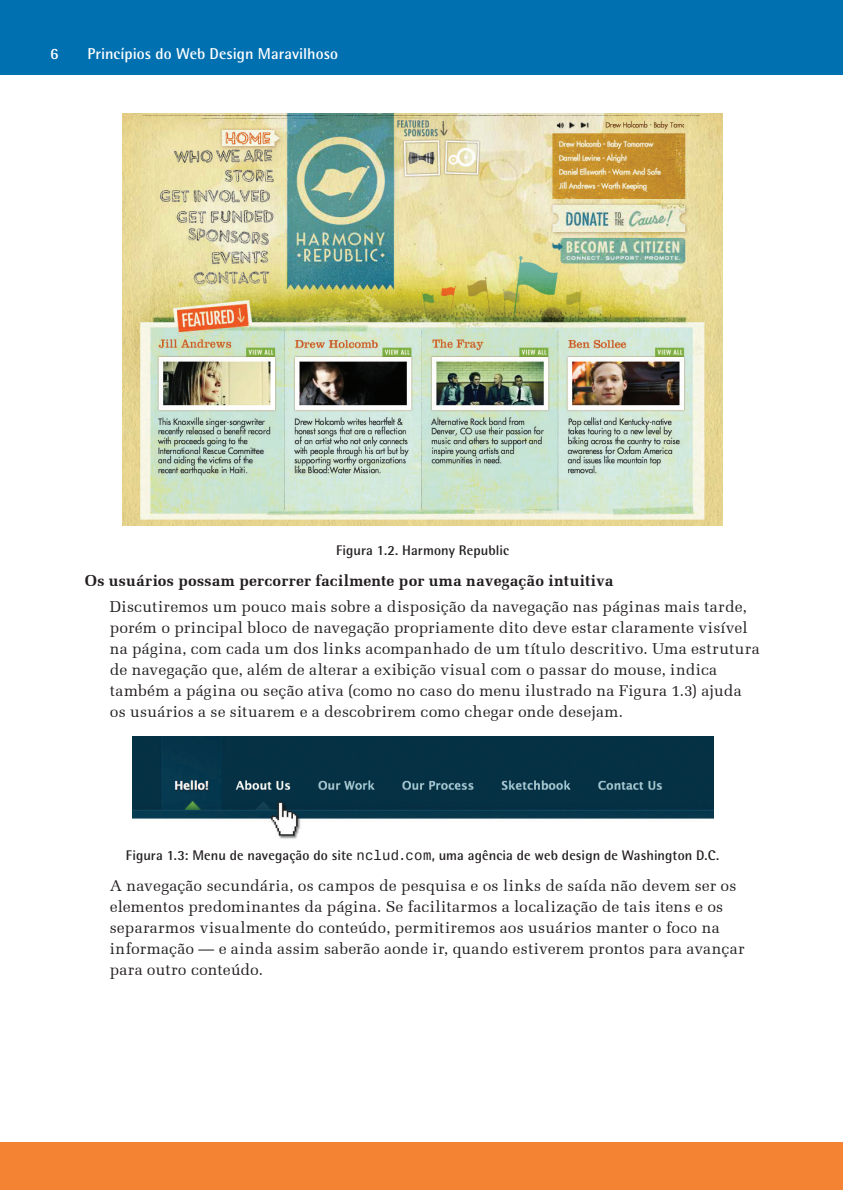
<style>
.page{position:relative;width:843px;height:1190px;background:#fff}
.page>*{position:absolute;margin:0;border:0;box-sizing:border-box;transform-origin:0 0}
.Parágrafo_com_Identa{font:15.75px/21px "Melior";letter-spacing:.015em;color:#231f20}
.Parágrafo_Simples{font:700 15.75px "Melior";letter-spacing:.01em;color:#231f20}
.t1{font:700 15.75px "Rotis Semi Sans Std";letter-spacing:.005em;color:#fff}
.Legenda{font:700 14px "Rotis Semi Sans Std";letter-spacing:.005em;color:#231f20}
.s1{font-family:"Liberation Mono";font-weight:400}
</style>
<div class="page">
<div style="left:0;top:0;width:842px;height:74px;background:#0070b1"></div>
<div style="left:0;top:1141px;width:842px;height:49px;background:#f48434"></div>
<img style="left:123px;top:114px;width:599px;height:411px">
<img style="left:132px;top:736px;width:580px;height:103px">
<p class="t1" style="left:50px;top:44px;width:10px">6</p>
<p class="t1" style="left:87px;top:44px;width:252px">Princípios do Web Design Maravilhoso</p>
<p class="Legenda" style="left:336px;top:542px;width:174px">Figura 1.2. Harmony Republic</p>
<p class="Parágrafo_Simples" style="left:85px;top:571px;width:530px">Os usuários possam percorrer facilmente por uma navegação intuitiva</p>
<p class="Parágrafo_com_Identa" style="left:110px;top:596px;width:651px">Discutiremos um pouco mais sobre a disposição da navegação nas páginas mais tarde, porém o principal bloco de navegação propriamente dito deve estar claramente visível na página, com cada um dos links acompanhado de um título descritivo. Uma estrutura de navegação que, além de alterar a exibição visual com o passar do mouse, indica também a página ou seção ativa (como no caso do menu ilustrado na Figura 1.3) ajuda os usuários a se situarem e a descobrirem como chegar onde desejam.</p>
<p class="Legenda" style="left:126px;top:847px;width:594px">Figura 1.3: Menu de navegação do site <span class="s1">nclud.com</span>, uma agência de web design de Washington D.C.</p>
<p class="Parágrafo_com_Identa" style="left:110px;top:875px;width:636px">A navegação secundária, os campos de pesquisa e os links de saída não devem ser os elementos predominantes da página. Se facilitarmos a localização de tais itens e os separarmos visualmente do conteúdo, permitiremos aos usuários manter o foco na informação — e ainda assim saberão aonde ir, quando estiverem prontos para avançar para outro conteúdo.</p>
</div>
